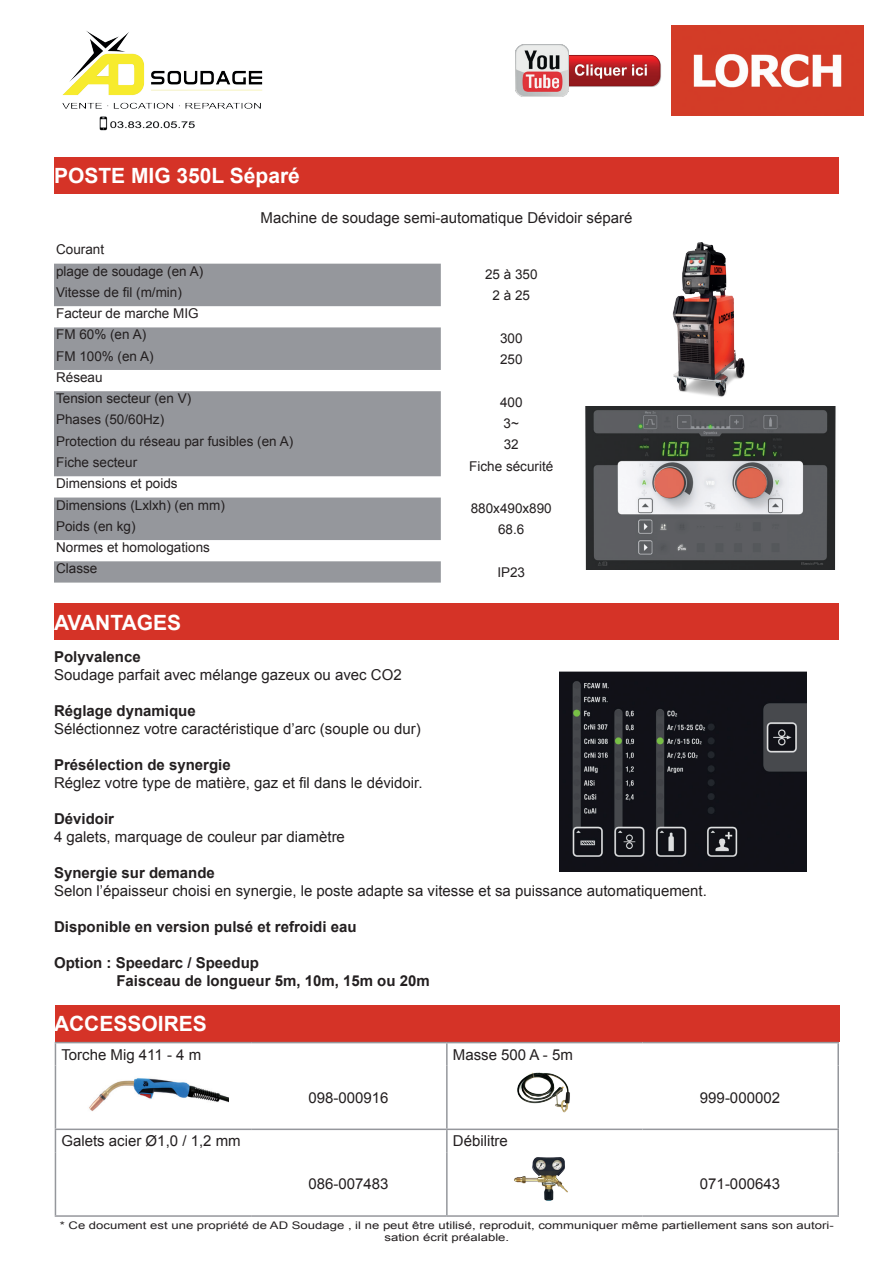
<style>
.page{position:relative;width:893px;height:1263px;background:#fff}
.page>*{position:absolute;margin:0;border:0;box-sizing:border-box;transform-origin:0 0}
.t1{font:700 21px "Arial";color:#fff}
.t2{font:15px "Arial";color:#231f20}
.t3{font:700 15px/18px "Arial";color:#231f20}
.t4{font:13.5px/21.3px "Arial";color:#231f20}
.t5{font:10.5px/12.6px "Arial";color:#231f20;text-align:center;scale:1.25 1}
</style>
<div class="page">
<img style="left:672px;top:26px;width:191px;height:89px">
<img style="left:62px;top:31px;width:201px;height:100px">
<div style="left:54px;top:157px;width:785px;height:36px;background:#d53327"></div>
<div style="left:54px;top:604px;width:785px;height:36px;background:#d53327"></div>
<div style="left:55px;top:1006px;width:785px;height:36px;background:#d53327"></div>
<svg style="left:54px;top:264px;width:387px;height:319px;fill:#95979c"></svg>
<img style="left:672px;top:242px;width:73px;height:155px">
<img style="left:585px;top:406px;width:251px;height:164px">
<hr style="left:55px;top:1042px;width:196px;height:1px;background:#95979c">
<svg style="left:55px;top:1043px;width:1px;height:22px"></svg>
<hr style="left:251px;top:1042px;width:196px;height:1px;background:#95979c">
<hr style="left:55px;top:1065px;width:1px;height:63px;background:#95979c">
<hr style="left:447px;top:1042px;width:195px;height:1px;background:#95979c">
<hr style="left:446px;top:1043px;width:2px;height:22px;background:#95979c">
<hr style="left:642px;top:1042px;width:197px;height:1px;background:#95979c">
<hr style="left:837px;top:1043px;width:2px;height:22px;background:#95979c">
<hr style="left:446px;top:1065px;width:2px;height:63px;background:#95979c">
<hr style="left:837px;top:1065px;width:2px;height:63px;background:#95979c">
<hr style="left:55px;top:1128px;width:196px;height:2px;background:#95979c">
<svg style="left:55px;top:1130px;width:1px;height:22px"></svg>
<hr style="left:251px;top:1128px;width:196px;height:2px;background:#95979c">
<hr style="left:55px;top:1152px;width:1px;height:63px;background:#95979c">
<hr style="left:55px;top:1215px;width:196px;height:2px;background:#95979c">
<hr style="left:251px;top:1215px;width:196px;height:2px;background:#95979c">
<hr style="left:447px;top:1128px;width:195px;height:2px;background:#95979c">
<hr style="left:446px;top:1130px;width:2px;height:22px;background:#95979c">
<hr style="left:642px;top:1128px;width:197px;height:2px;background:#95979c">
<hr style="left:837px;top:1130px;width:2px;height:22px;background:#95979c">
<hr style="left:446px;top:1152px;width:2px;height:63px;background:#95979c">
<hr style="left:837px;top:1152px;width:2px;height:63px;background:#95979c">
<hr style="left:447px;top:1215px;width:195px;height:2px;background:#95979c">
<hr style="left:642px;top:1215px;width:197px;height:2px;background:#95979c">
<img style="left:89px;top:1078px;width:139px;height:33px">
<img style="left:517px;top:1072px;width:53px;height:41px">
<img style="left:514px;top:1157px;width:54px;height:44px">
<img style="left:568px;top:49px;width:93px;height:43px">
<img style="left:516px;top:44px;width:52px;height:53px">
<img style="left:559px;top:672px;width:247px;height:200px">
<h1 class="t1" style="left:54px;top:162px;width:247px">POSTE MIG 350L Séparé</h1>
<p class="t2" style="left:261px;top:208px;width:373px">Machine de soudage semi-automatique Dévidoir séparé</p>
<p class="t4" style="left:56px;top:239px;width:149px">Courant<br>plage de soudage (en A)</p>
<p class="t4" style="left:485px;top:264px;width:54px">25 à 350</p>
<p class="t4" style="left:56px;top:282px;width:127px">Vitesse de fil (m/min)</p>
<p class="t4" style="left:492px;top:285px;width:39px">2 à 25</p>
<p class="t4" style="left:56px;top:303px;width:144px">Facteur de marche MIG<br>FM 60% (en A)</p>
<p class="t4" style="left:500px;top:328px;width:24px">300</p>
<p class="t4" style="left:56px;top:345px;width:99px">FM 100% (en A)</p>
<p class="t4" style="left:500px;top:349px;width:24px">250</p>
<p class="t4" style="left:56px;top:367px;width:137px">Réseau<br>Tension secteur (en V)</p>
<p class="t4" style="left:500px;top:391px;width:24px">400</p>
<p class="t4" style="left:56px;top:409px;width:110px">Phases (50/60Hz)</p>
<p class="t4" style="left:504px;top:413px;width:17px">3~</p>
<p class="t4" style="left:56px;top:430px;width:239px">Protection du réseau par fusibles (en A)</p>
<p class="t4" style="left:504px;top:434px;width:17px">32</p>
<p class="t4" style="left:56px;top:452px;width:83px">Fiche secteur</p>
<p class="t4" style="left:469px;top:455px;width:86px">Fiche sécurité</p>
<p class="t4" style="left:56px;top:473px;width:170px">Dimensions et poids<br>Dimensions (Lxlxh) (en mm)</p>
<p class="t4" style="left:471px;top:498px;width:83px">880x490x890</p>
<p class="t4" style="left:56px;top:515px;width:81px">Poids (en kg)</p>
<p class="t4" style="left:498px;top:519px;width:28px">68.6</p>
<p class="t4" style="left:56px;top:537px;width:155px">Normes et homologations<br>Classe</p>
<p class="t4" style="left:497px;top:562px;width:29px">IP23</p>
<h1 class="t1" style="left:54px;top:608px;width:129px">AVANTAGES</h1>
<p class="t3" style="left:54px;top:648px;width:88px">Polyvalence</p>
<p class="t2" style="left:54px;top:664px;width:349px">Soudage parfait avec mélange gazeux ou avec CO2</p>
<p class="t3" style="left:54px;top:702px;width:143px">Réglage dynamique</p>
<p class="t2" style="left:54px;top:718px;width:368px">Séléctionnez votre caractéristique d’arc (souple ou dur)</p>
<p class="t3" style="left:54px;top:756px;width:178px">Présélection de synergie</p>
<p class="t2" style="left:54px;top:772px;width:370px">Réglez votre type de matière, gaz et fil dans le dévidoir.</p>
<p class="t3" style="left:54px;top:810px;width:62px">Dévidoir</p>
<p class="t2" style="left:54px;top:826px;width:292px">4 galets, marquage de couleur par diamètre</p>
<p class="t3" style="left:54px;top:864px;width:162px">Synergie sur demande</p>
<p class="t2" style="left:54px;top:880px;width:654px">Selon l’épaisseur choisi en synergie, le poste adapte sa vitesse et sa puissance automatiquement.</p>
<p class="t3" style="left:54px;top:918px;width:304px">Disponible en version pulsé et refroidi eau</p>
<p class="t3" style="left:116px;top:954px;width:315px;text-indent:-62px">Option : Speedarc / Speedup<br>Faisceau de longueur 5m, 10m, 15m ou 20m</p>
<h1 class="t1" style="left:54px;top:1010px;width:154px">ACCESSOIRES</h1>
<p class="t2" style="left:61px;top:1044px;width:141px">Torche Mig 411 - 4 m</p>
<p class="t2" style="left:453px;top:1044px;width:122px">Masse 500 A - 5m</p>
<p class="t2" style="left:309px;top:1087px;width:82px">098-000916</p>
<p class="t2" style="left:700px;top:1087px;width:82px">999-000002</p>
<p class="t2" style="left:61px;top:1131px;width:181px">Galets acier Ø1,0 / 1,2 mm</p>
<p class="t2" style="left:453px;top:1131px;width:57px">Débilitre</p>
<p class="t2" style="left:309px;top:1174px;width:82px">086-007483</p>
<p class="t2" style="left:700px;top:1174px;width:82px">071-000643</p>
<p class="t5" style="left:60px;top:1219px;width:621px">* Ce document est une propriété de AD Soudage , il ne peut être utilisé, reproduit, communiquer même partiellement sans son autori&shy;sation écrit préalable.</p>
</div>
